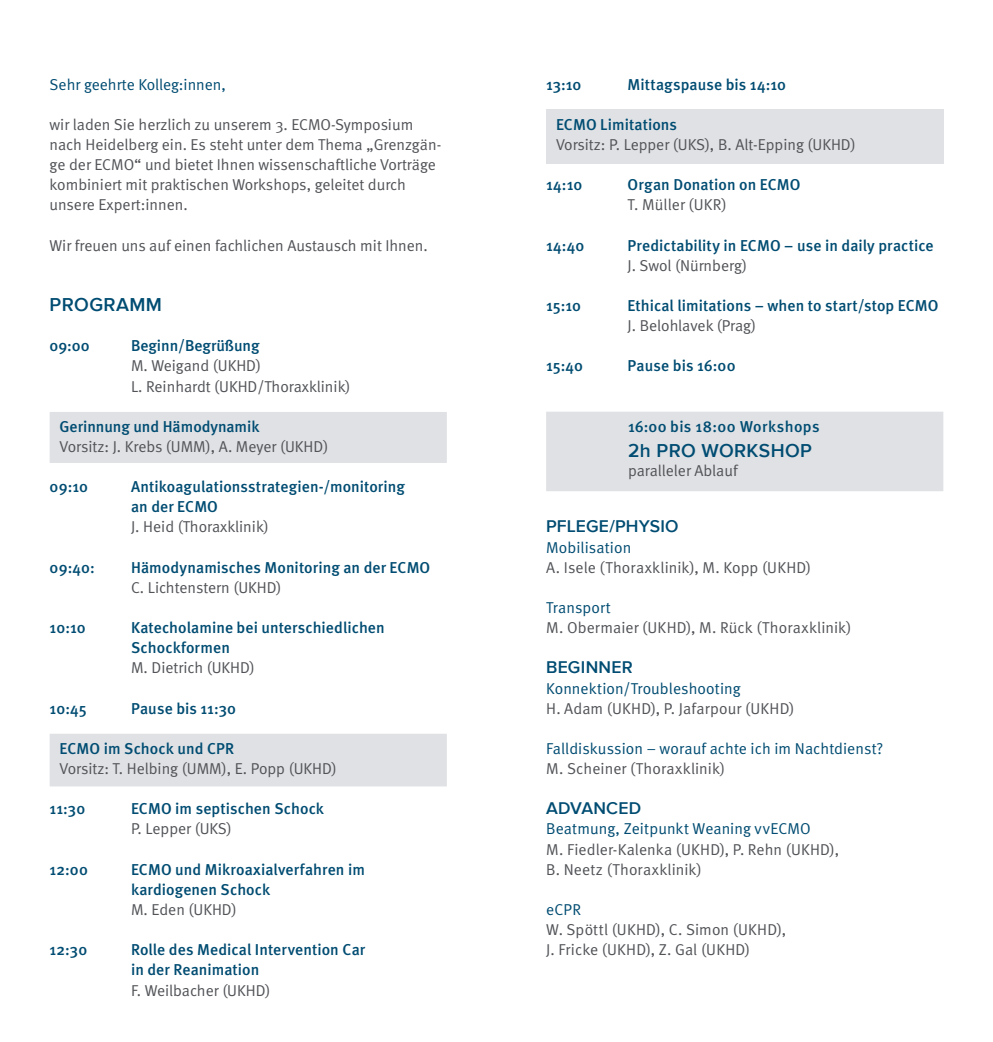
<style>
.page{position:relative;width:993px;height:1042px;background:#fff}
.page>*{position:absolute;margin:0;border:0;box-sizing:border-box;transform-origin:0 0}
.t1{font:600 19.25px "Proxima Nova";letter-spacing:.02em;color:#004c72}
.t2{font:600 17.5px "Proxima Nova";letter-spacing:.015em;color:#004c72}
.t3{font:15.75px/20.1px "Meta Normal";color:#515357}
.t4{font:500 15.75px/20.1px "Meta";letter-spacing:.005em;color:#004c72}
.t5{font:15.75px "Meta Normal";letter-spacing:.005em;color:#004c72}
.t6{font:500 15.75px "Meta";letter-spacing:.025em;color:#004c72}
</style>
<div class="page">
<div style="left:546px;top:412px;width:397px;height:79px;background:#dfe1e4"></div>
<svg style="left:50px;top:412px;width:396px;height:374px"></svg>
<div style="left:546px;top:110px;width:397px;height:54px;background:#dfe1e4"></div>
<p class="t5" style="left:50px;top:75px;width:178px">Sehr geehrte Kolleg:innen,</p>
<p class="t3" style="left:50px;top:114px;width:393px">wir laden Sie herzlich zu unserem 3. ECMO-Symposium nach Heidelberg ein. Es steht unter dem Thema „Grenzgän&shy;ge der ECMO“ und bietet Ihnen wissenschaftliche Vorträge kombiniert mit praktischen Workshops, geleitet durch unsere Expert:innen.</p>
<p class="t3" style="left:50px;top:235px;width:379px">Wir freuen uns auf einen fachlichen Austausch mit Ihnen.</p>
<p class="t1" style="left:50px;top:290px;width:114px">PROGRAMM</p>
<p class="t4" style="left:50px;top:336px;width:41px">09:00</p>
<p class="t4" style="left:131px;top:336px;width:130px">Beginn/Begrüßung</p>
<p class="t3" style="left:131px;top:356px;width:221px">M. Weigand (UKHD)<br>L. Reinhardt (UKHD/Thoraxklinik)</p>
<p class="t4" style="left:60px;top:416px;width:201px">Gerinnung und Hämodynamik</p>
<p class="t3" style="left:60px;top:436px;width:270px">Vorsitz: J. Krebs (UMM), A. Meyer (UKHD)</p>
<p class="t4" style="left:50px;top:476px;width:40px">09:10</p>
<p class="t4" style="left:131px;top:476px;width:275px">Antikoagulationsstrategien-/monitoring an der ECMO</p>
<p class="t3" style="left:131px;top:517px;width:139px">J. Heid (Thoraxklinik)</p>
<p class="t4" style="left:50px;top:557px;width:47px">09:40:</p>
<p class="t4" style="left:131px;top:557px;width:300px">Hämodynamisches Monitoring an der ECMO</p>
<p class="t3" style="left:131px;top:577px;width:152px">C. Lichtenstern (UKHD)</p>
<p class="t4" style="left:50px;top:617px;width:38px">10:10</p>
<p class="t4" style="left:131px;top:617px;width:255px">Katecholamine bei unterschiedlichen<br>Schockformen</p>
<p class="t3" style="left:131px;top:658px;width:125px">M. Dietrich (UKHD)</p>
<p class="t4" style="left:50px;top:698px;width:39px">10:45</p>
<p class="t4" style="left:131px;top:698px;width:106px">Pause bis 11:30</p>
<p class="t4" style="left:60px;top:738px;width:176px">ECMO im Schock und CPR</p>
<p class="t3" style="left:60px;top:758px;width:279px">Vorsitz: T. Helbing (UMM), E. Popp (UKHD)</p>
<p class="t4" style="left:50px;top:799px;width:37px">11:30</p>
<p class="t4" style="left:131px;top:799px;width:194px">ECMO im septischen Schock</p>
<p class="t3" style="left:131px;top:819px;width:102px">P. Lepper (UKS)</p>
<p class="t4" style="left:50px;top:859px;width:40px">12:00</p>
<p class="t4" style="left:131px;top:859px;width:235px">ECMO und Mikroaxialverfahren im kardiogenen Schock</p>
<p class="t3" style="left:131px;top:899px;width:107px">M. Eden (UKHD)</p>
<p class="t4" style="left:50px;top:939px;width:39px">12:30</p>
<p class="t4" style="left:131px;top:939px;width:235px">Rolle des Medical Intervention Car in der Reanimation</p>
<p class="t3" style="left:131px;top:980px;width:141px">F. Weilbacher (UKHD)</p>
<p class="t4" style="left:546px;top:74px;width:37px">13:10</p>
<p class="t4" style="left:627px;top:74px;width:160px">Mittagspause bis 14:10</p>
<p class="t4" style="left:556px;top:114px;width:122px">ECMO Limitations</p>
<p class="t3" style="left:556px;top:134px;width:301px">Vorsitz: P. Lepper (UKS), B. Alt-Epping (UKHD)</p>
<p class="t4" style="left:546px;top:175px;width:38px">14:10</p>
<p class="t4" style="left:627px;top:175px;width:174px">Organ Donation on ECMO</p>
<p class="t3" style="left:627px;top:195px;width:101px">T. Müller (UKR)</p>
<p class="t4" style="left:546px;top:235px;width:40px">14:40</p>
<p class="t4" style="left:627px;top:235px;width:307px">Predictability in ECMO – use in daily practice</p>
<p class="t3" style="left:627px;top:255px;width:121px">J. Swol (Nürnberg)</p>
<p class="t4" style="left:546px;top:295px;width:36px">15:10</p>
<p class="t4" style="left:627px;top:295px;width:312px">Ethical limitations – when to start/stop ECMO</p>
<p class="t3" style="left:627px;top:315px;width:130px">J. Belohlavek (Prag)</p>
<p class="t4" style="left:546px;top:356px;width:38px">15:40</p>
<p class="t4" style="left:627px;top:356px;width:109px">Pause bis 16:00</p>
<p class="t6" style="left:628px;top:417px;width:193px">16:00 bis 18:00 Workshops</p>
<p class="t1" style="left:628px;top:436px;width:183px">2H PRO WORKSHOP</p>
<p class="t3" style="left:628px;top:460px;width:111px">paralleler Ablauf</p>
<p class="t2" style="left:546px;top:513px;width:134px">PFLEGE/PHYSIO</p>
<p class="t5" style="left:546px;top:538px;width:87px">Mobilisation</p>
<p class="t3" style="left:546px;top:557px;width:266px">A. Isele (Thoraxklinik), M. Kopp (UKHD)</p>
<p class="t5" style="left:546px;top:598px;width:66px">Transport</p>
<p class="t3" style="left:546px;top:617px;width:307px">M. Obermaier (UKHD), M. Rück (Thoraxklinik)</p>
<p class="t2" style="left:546px;top:654px;width:88px">BEGINNER</p>
<p class="t5" style="left:546px;top:679px;width:196px">Konnektion/Troubleshooting</p>
<p class="t3" style="left:546px;top:698px;width:249px">H. Adam (UKHD), P. Jafarpour (UKHD)</p>
<p class="t5" style="left:546px;top:739px;width:338px">Falldiskussion – worauf achte ich im Nachtdienst?</p>
<p class="t3" style="left:546px;top:758px;width:180px">M. Scheiner (Thoraxklinik)</p>
<p class="t2" style="left:546px;top:795px;width:97px">ADVANCED</p>
<p class="t5" style="left:546px;top:820px;width:266px">Beatmung, Zeitpunkt Weaning vvECMO</p>
<p class="t3" style="left:546px;top:839px;width:294px">M. Fiedler-Kalenka (UKHD), P. Rehn (UKHD),<br>B. Neetz (Thoraxklinik)</p>
<p class="t5" style="left:546px;top:900px;width:36px">eCPR</p>
<p class="t3" style="left:546px;top:919px;width:241px">W. Spöttl (UKHD), C. Simon (UKHD),<br>J. Fricke (UKHD), Z. Gal (UKHD)</p>
</div>
